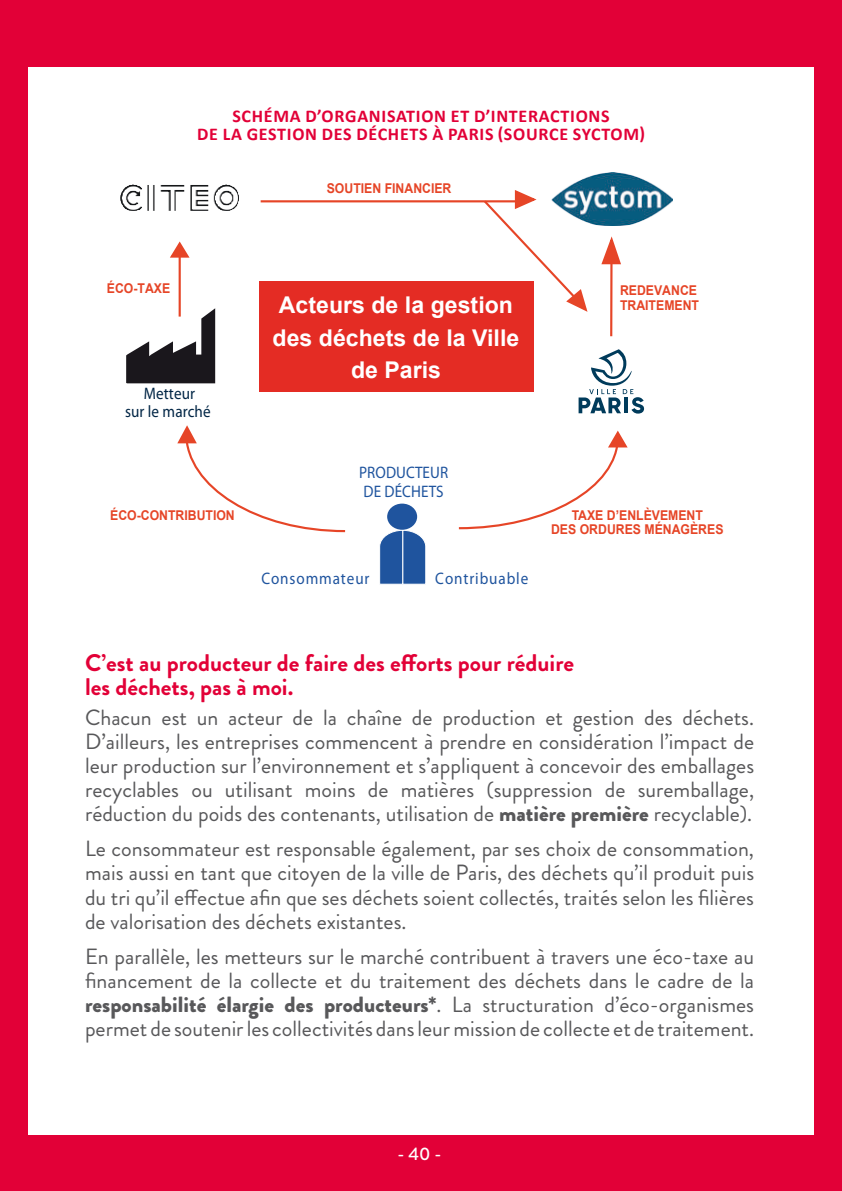
<style>
.page{position:relative;width:842px;height:1191px;background:#e20037}
.page>*{position:absolute;margin:0;border:0;box-sizing:border-box;transform-origin:0 0}
.t1{font:700 24px/24px "Brandon Grotesque";color:#e20037}
.t2{font:700 23px/32.4px "Arial";color:#fff;text-align:center}
.t3{font:22px/24px "Brandon Grotesque";color:#58585a;text-align:justify}
.t4{font:700 18px/18px "Calibri";letter-spacing:.04em;color:#e20037;text-align:center}
.t5{font:500 18px "Brandon Grotesque";color:#fff}
.t6{font:700 16.6px "Arimo";letter-spacing:.06em;color:#1f549e;scale:.91 1}
.t7{font:700 16.6px/18.2px "Arimo";letter-spacing:.005em;color:#1f549e;scale:.91 1}
.t8{font:700 16.6px/18.2px "Arimo";letter-spacing:.005em;color:#002545;text-align:center;scale:.91 1}
.t9{font:700 13.4px/14.8px "Arial";color:#e64527;text-align:center;scale:.91 1}
.s1{font-weight:900}
</style>
<div class="page">
<div style="left:28px;top:68px;width:786px;height:1066px;background:#fff"></div>
<svg style="left:379px;top:529px;width:47px;height:56px;background:#4571ae"></svg>
<div style="left:387px;top:503px;width:30px;height:27px;background:#1f549e;border-radius:50%"></div>
<svg style="left:579px;top:349px;width:65px;height:64px"></svg>
<img style="left:120px;top:185px;width:118px;height:26px">
<img style="left:566px;top:173px;width:107px;height:53px">
<svg style="left:126px;top:308px;width:89px;height:75px"></svg>
<div style="left:260px;top:281px;width:274px;height:110px;background:#e42c24"></div>
<svg style="left:177px;top:425px;width:169px;height:108px"></svg>
<svg style="left:458px;top:430px;width:170px;height:100px"></svg>
<hr style="left:610px;top:240px;width:3px;height:96px;background:#e64527">
<svg style="left:601px;top:237px;width:20px;height:28px"></svg>
<hr style="left:179px;top:247px;width:2px;height:69px;background:#e64527">
<svg style="left:170px;top:241px;width:20px;height:18px"></svg>
<hr style="left:261px;top:200px;width:257px;height:2px;background:#e64527">
<svg style="left:482px;top:188px;width:107px;height:124px"></svg>
<p class="t4" style="left:197px;top:107px;width:450px">SCHÉMA D’ORGANISATION ET D’INTERACTIONS<br>DE LA GESTION DES DÉCHETS À PARIS (SOURCE SYCTOM)</p>
<p class="t9" style="left:107px;top:281px;width:71px">ÉCO-TAXE</p>
<p class="t8" style="left:125px;top:384px;width:96px">Metteur<br>sur le marché</p>
<p class="t9" style="left:327px;top:181px;width:139px">SOUTIEN FINANCIER</p>
<p class="t2" style="left:273px;top:289px;width:248px">Acteurs de la gestion des déchets de la Ville de Paris</p>
<p class="t7" style="left:359px;top:463px;width:99px">PRODUCTEUR<br>DE DÉCHETS</p>
<p class="t9" style="left:620px;top:283px;width:88px;text-align:left">REDEVANCE<br>TRAITEMENT</p>
<p class="t9" style="left:110px;top:507px;width:139px">ÉCO-CONTRIBUTION</p>
<p class="t9" style="left:551px;top:507px;width:191px">TAXE D’ENLÈVEMENT<br>DES ORDURES MÉNAGÈRES</p>
<p class="t6" style="left:261px;top:568px;width:120px">Consommateur</p>
<p class="t6" style="left:435px;top:568px;width:104px">Contribuable</p>
<p class="t1" style="left:85px;top:651px;width:491px">C’est au producteur de faire des efforts pour réduire les déchets, pas à moi.</p>
<p class="t3" style="left:85px;top:706px;width:671px">Chacun est un acteur de la chaîne de production et gestion des déchets.<br>D’ailleurs, les entreprises commencent à prendre en considération l’impact de leur production sur l’environnement et s’appliquent à concevoir des emballages recyclables ou utilisant moins de matières (suppression de suremballage, réduction du poids des contenants, utilisation de <span class="s1">matière première</span> recyclable).</p>
<p class="t3" style="left:85px;top:837px;width:671px">Le consommateur est responsable également, par ses choix de consommation, mais aussi en tant que citoyen de la ville de Paris, des déchets qu’il produit puis du tri qu’il effectue afin que ses déchets soient collectés, traités selon les filières de valorisation des déchets existantes.</p>
<p class="t3" style="left:85px;top:944px;width:671px">En parallèle, les metteurs sur le marché contribuent à travers une éco-taxe au financement de la collecte et du traitement des déchets dans le cadre de la <span class="s1">responsabilité élargie des producteurs*</span>. La structuration d’éco-organismes permet de soutenir les collectivités dans leur mission de collecte et de traitement.</p>
<p class="t5" style="left:398px;top:1141px;width:45px">- 40 -</p>
</div>
